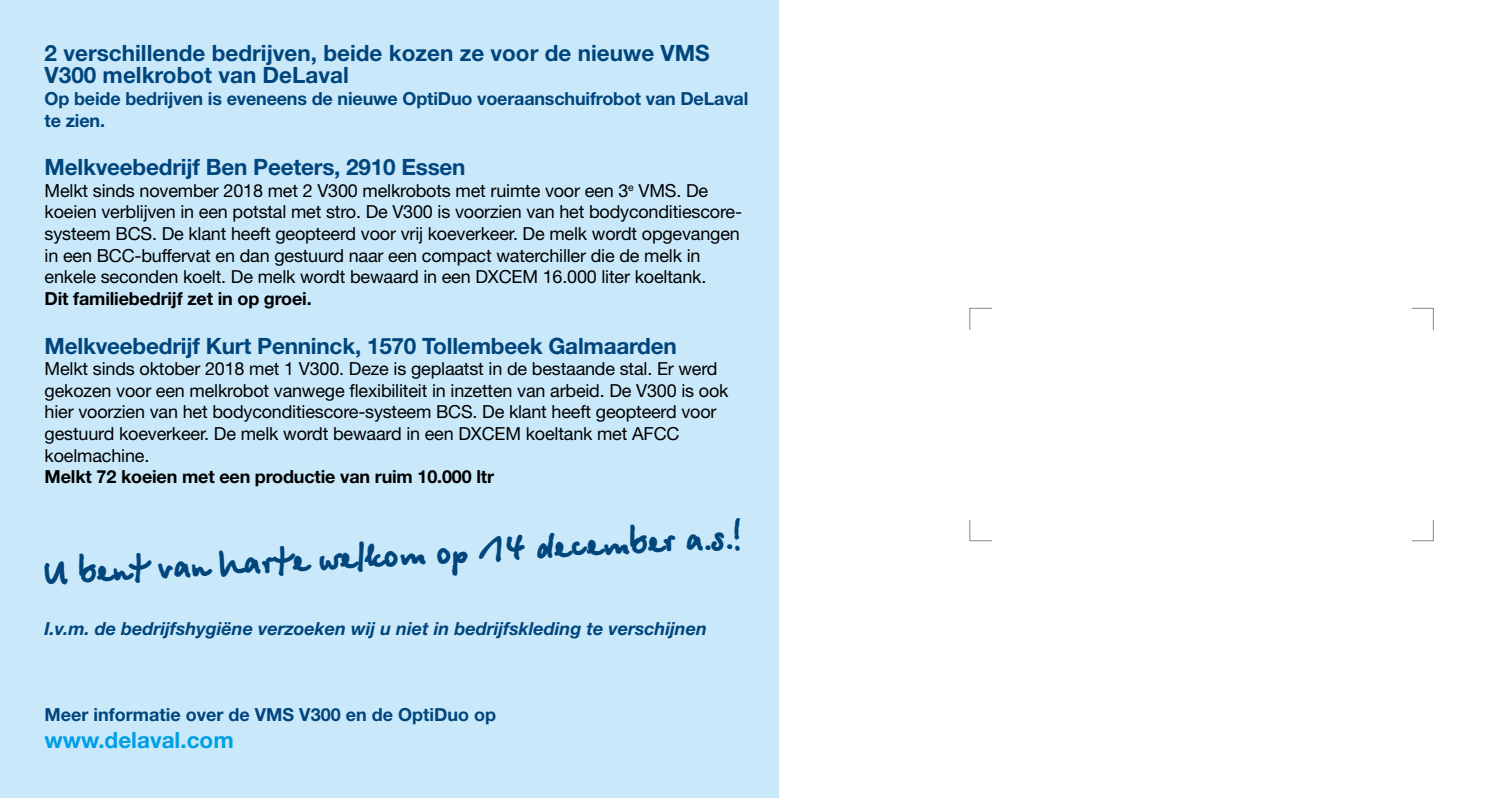
<style>
.page{position:relative;width:1499px;height:798px;background:#fff}
.page>*{position:absolute;margin:0;border:0;box-sizing:border-box;transform-origin:0 0}
.t1{font:800 40.5px "Betina Script";color:#00457c}
.t2{font:700 22.5px/22.5px "Helvetica Neue LT Std";letter-spacing:-.01em;color:#00457c}
.t3{font:700 22.5px "Helvetica Neue LT Std";color:#009fe3}
.t4{font:18px/21.6px "Helvetica Neue LT Std";letter-spacing:-.01em;color:#000}
.t5{font:700 18px/21.6px "Helvetica Neue LT Std";letter-spacing:-.01em;color:#00457c}
.t6{font:700 18px "Helvetica Neue LT Std";letter-spacing:-.01em;color:#000}
.t7{font:italic 700 18px "Helvetica Neue LT Std";color:#00457c}
</style>
<div class="page">
<div style="left:0;top:0;width:778px;height:797px;background:#c9e9fb"></div>
<p class="t2" style="left:45px;top:41px;width:667px">2 verschillende bedrijven, beide kozen ze voor de nieuwe VMS<br>V300 melkrobot van DeLaval</p>
<p class="t5" style="left:45px;top:87px;width:705px">Op beide bedrijven is eveneens de nieuwe OptiDuo voeraanschuifrobot van DeLaval te zien.</p>
<p class="t2" style="left:45px;top:155px;width:422px">Melkveebedrijf Ben Peeters, 2910 Essen</p>
<p class="t4" style="left:45px;top:179px;width:699px">Melkt sinds november 2018 met 2 V300 melkrobots met ruimte voor een 3<sup>e</sup> VMS. De koeien verblijven in een potstal met stro. De V300 is voorzien van het bodyconditiescore&shy;systeem BCS. De klant heeft geopteerd voor vrij koeverkeer. De melk wordt opgevangen in een BCC-buffervat en dan gestuurd naar een compact waterchiller die de melk in enkele seconden koelt. De melk wordt bewaard in een DXCEM 16.000 liter koeltank.</p>
<p class="t6" style="left:45px;top:287px;width:269px">Dit familiebedrijf zet in op groei.</p>
<p class="t2" style="left:45px;top:333px;width:634px">Melkveebedrijf Kurt Penninck, 1570 Tollembeek Galmaarden</p>
<p class="t4" style="left:45px;top:357px;width:685px">Melkt sinds oktober 2018 met 1 V300. Deze is geplaatst in de bestaande stal. Er werd gekozen voor een melkrobot vanwege flexibiliteit in inzetten van arbeid. De V300 is ook hier voorzien van het bodyconditiescore-systeem BCS. De klant heeft geopteerd voor gestuurd koeverkeer. De melk wordt bewaard in een DXCEM koeltank met AFCC koelmachine.</p>
<p class="t6" style="left:45px;top:465px;width:451px">Melkt 72 koeien met een productie van ruim 10.000 ltr</p>
<h1 class="t1" style="left:41px;top:546px;width:703px;rotate:-3deg">U bent van harte welkom op 14 december a.s.!</h1>
<p class="t7" style="left:45px;top:616px;width:664px">I.v.m. de bedrijfshygiëne verzoeken wij u niet in bedrijfskleding te verschijnen</p>
<p class="t5" style="left:45px;top:703px;width:453px">Meer informatie over de VMS V300 en de OptiDuo op</p>
<p class="t3" style="left:45px;top:725px;width:191px">www.delaval.com</p>
</div>
